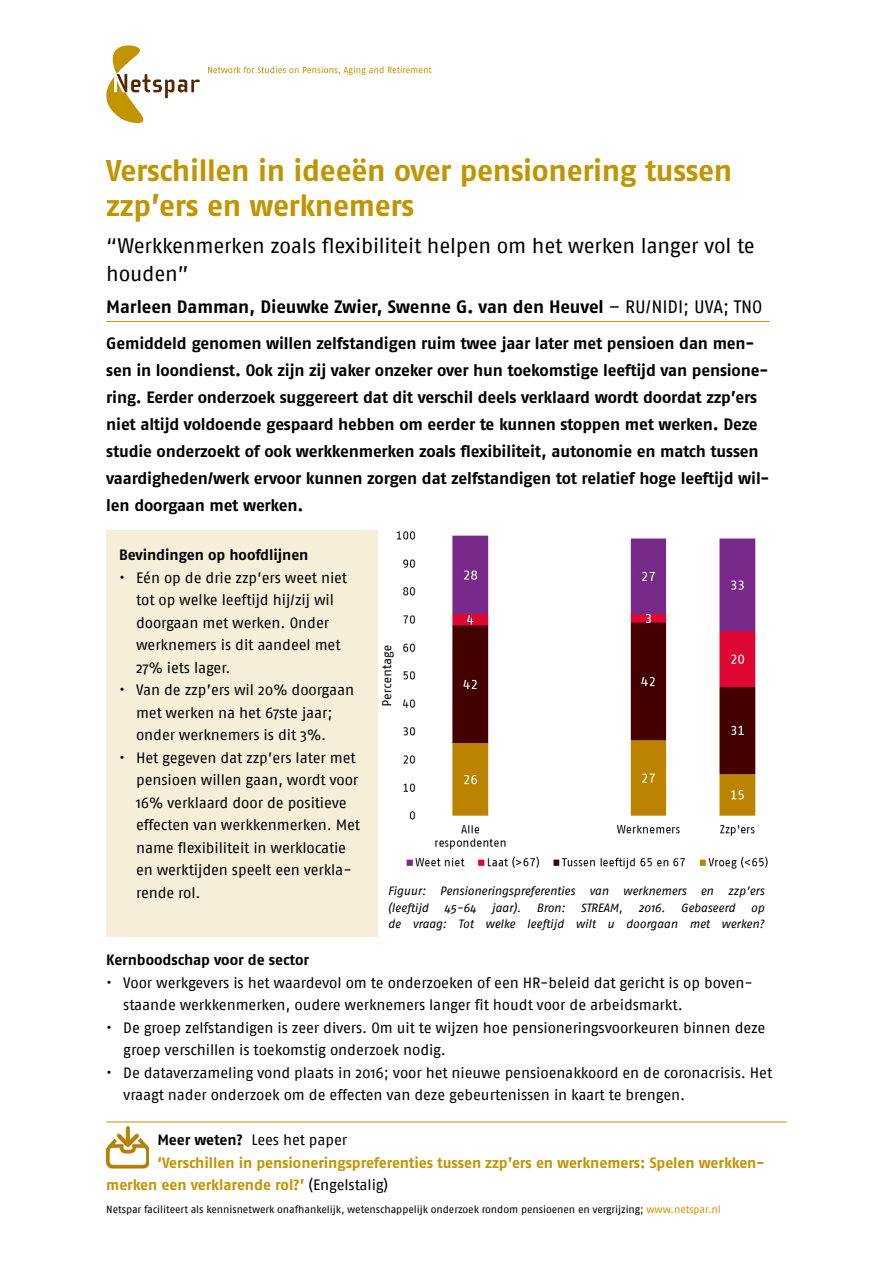
<style>
.page{position:relative;width:893px;height:1263px;background:#fff}
.page>*{position:absolute;margin:0;border:0;box-sizing:border-box;transform-origin:0 0}
.t1{font:700 30px/34.5px "Fago OT";letter-spacing:-.01em;color:#c19400}
.t2{font:21px/28.5px "Fago No";letter-spacing:-.015em;color:#000}
.t3{font:700 18px "Fago OT";letter-spacing:-.005em;color:#000}
.t4{font:700 16.5px/27px "Fago OT";letter-spacing:-.01em;color:#000}
.t5{font:15px/22.5px "Fago No";letter-spacing:-.01em;color:#000}
.t6{font:700 15px/22.5px "Fago OT";letter-spacing:-.005em;color:#c19400}
.t7{font:700 15px "Fago OT";letter-spacing:-.005em;color:#000}
.t8{font:italic 12px/16.5px "Fago No";letter-spacing:-.01em;color:#000}
.t9{font:10.5px "Fago No";letter-spacing:-.005em;color:#000}
.s1{font-family:"Fago No";font-weight:400}
.s2{font-family:"Fago OT";font-weight:700}
.s3{font-family:"Fago No";font-weight:400;color:#000}
.s4{color:#d19500}
</style>
<div class="page">
<svg style="left:106px;top:45px;width:94px;height:78px"></svg>
<svg style="left:208px;top:66px;width:224px;height:9px"></svg>
<img style="left:106px;top:1126px;width:43px;height:42px">
<div style="left:106px;top:530px;width:272px;height:407px;background:#f7eeda"></div>
<hr style="left:106px;top:1121px;width:681px;height:1px;background:#c19400">
<hr style="left:106px;top:321px;width:664px;height:1px;background:#c19400">
<img style="left:381px;top:531px;width:387px;height:338px">
<h1 class="t1" style="left:106px;top:153px;width:627px">Verschillen in ideeën over pensionering tussen zzp’ers en werknemers</h1>
<h2 class="t2" style="left:106px;top:231px;width:650px">“Werkkenmerken zoals flexibiliteit helpen om het werken langer vol te houden”</h2>
<p class="t3" style="left:106px;top:295px;width:658px">Marleen Damman, Dieuwke Zwier, Swenne G. van den Heuvel <span class="s1">– RU/NIDI; UVA; TNO</span></p>
<p class="t4" style="left:106px;top:330px;width:665px">Gemiddeld genomen willen zelfstandigen ruim twee jaar later met pensioen dan men&shy;sen in loondienst. Ook zijn zij vaker onzeker over hun toekomstige leeftijd van pensione&shy;ring. Eerder onderzoek suggereert dat dit verschil deels verklaard wordt doordat zzp’ers niet altijd voldoende gespaard hebben om eerder te kunnen stoppen met werken. Deze studie onderzoekt of ook werkkenmerken zoals flexibiliteit, autonomie en match tussen vaardigheden/werk ervoor kunnen zorgen dat zelfstandigen tot relatief hoge leeftijd wil&shy;len doorgaan met werken.</p>
<p class="t7" style="left:119px;top:546px;width:191px">Bevindingen op hoofdlijnen</p>
<p class="t5" style="left:136px;top:566px;width:213px;text-indent:-17px">• Eén op de drie zzp’ers weet niet tot op welke leeftijd hij/zij wil doorgaan met werken. Onder werknemers is dit aandeel met<br>27% iets lager.</p>
<p class="t5" style="left:136px;top:678px;width:220px;text-indent:-17px">• Van de zzp’ers wil 20% doorgaan met werken na het 67ste jaar; onder werknemers is dit 3%.</p>
<p class="t5" style="left:136px;top:746px;width:226px;text-indent:-17px">• Het gegeven dat zzp’ers later met pensioen willen gaan, wordt voor<br>16% verklaard door de positieve effecten van werkkenmerken. Met name flexibiliteit in werklocatie en werktijden speelt een verkla&shy;rende rol.</p>
<p class="t8" style="left:388px;top:882px;width:378px">Figuur: Pensioneringspreferenties van werknemers en zzp’ers (leeftijd</p>
<p class="t8" style="left:444px;top:899px;width:34px">45-64</p>
<p class="t8" style="left:492px;top:899px;width:30px">jaar).</p>
<p class="t8" style="left:536px;top:899px;width:30px">Bron:</p>
<p class="t8" style="left:581px;top:899px;width:43px">STREAM,</p>
<p class="t8" style="left:638px;top:899px;width:28px">2016.</p>
<p class="t8" style="left:681px;top:899px;width:56px">Gebaseerd</p>
<p class="t8" style="left:388px;top:899px;width:378px;text-align:right">op<br>de vraag: Tot welke leeftijd wilt u doorgaan met werken?</p>
<p class="t7" style="left:106px;top:951px;width:204px">Kernboodschap voor de sector</p>
<p class="t5" style="left:123px;top:971px;width:631px;text-indent:-17px">• Voor werkgevers is het waardevol om te onderzoeken of een HR-beleid dat gericht is op boven&shy;staande werkkenmerken, oudere werknemers langer fit houdt voor de arbeidsmarkt.</p>
<p class="t5" style="left:123px;top:1016px;width:644px;text-indent:-17px">• De groep zelfstandigen is zeer divers. Om uit te wijzen hoe pensioneringsvoorkeuren binnen deze groep verschillen is toekomstig onderzoek nodig.</p>
<p class="t5" style="left:123px;top:1061px;width:650px;text-indent:-17px">• De dataverzameling vond plaats in 2016; voor het nieuwe pensioenakkoord en de coronacrisis. Het vraagt nader onderzoek om de effecten van deze gebeurtenissen in kaart te brengen.</p>
<p class="t5" style="left:157px;top:1128px;width:191px"><span class="s2">Meer weten?</span> Lees het paper</p>
<p class="t6" style="left:106px;top:1151px;width:660px;text-indent:51px">‘Verschillen in pensioneringspreferenties tussen zzp’ers en werknemers: Spelen werkken&shy;merken een verklarende rol?’ <span class="s3">(Engelstalig)</span></p>
<p class="t9" style="left:106px;top:1203px;width:616px">Netspar faciliteert als kennisnetwerk onafhankelijk, wetenschappelijk onderzoek rondom pensioenen en vergrijzing; <span class="s4">www.netspar.nl</span></p>
</div>
